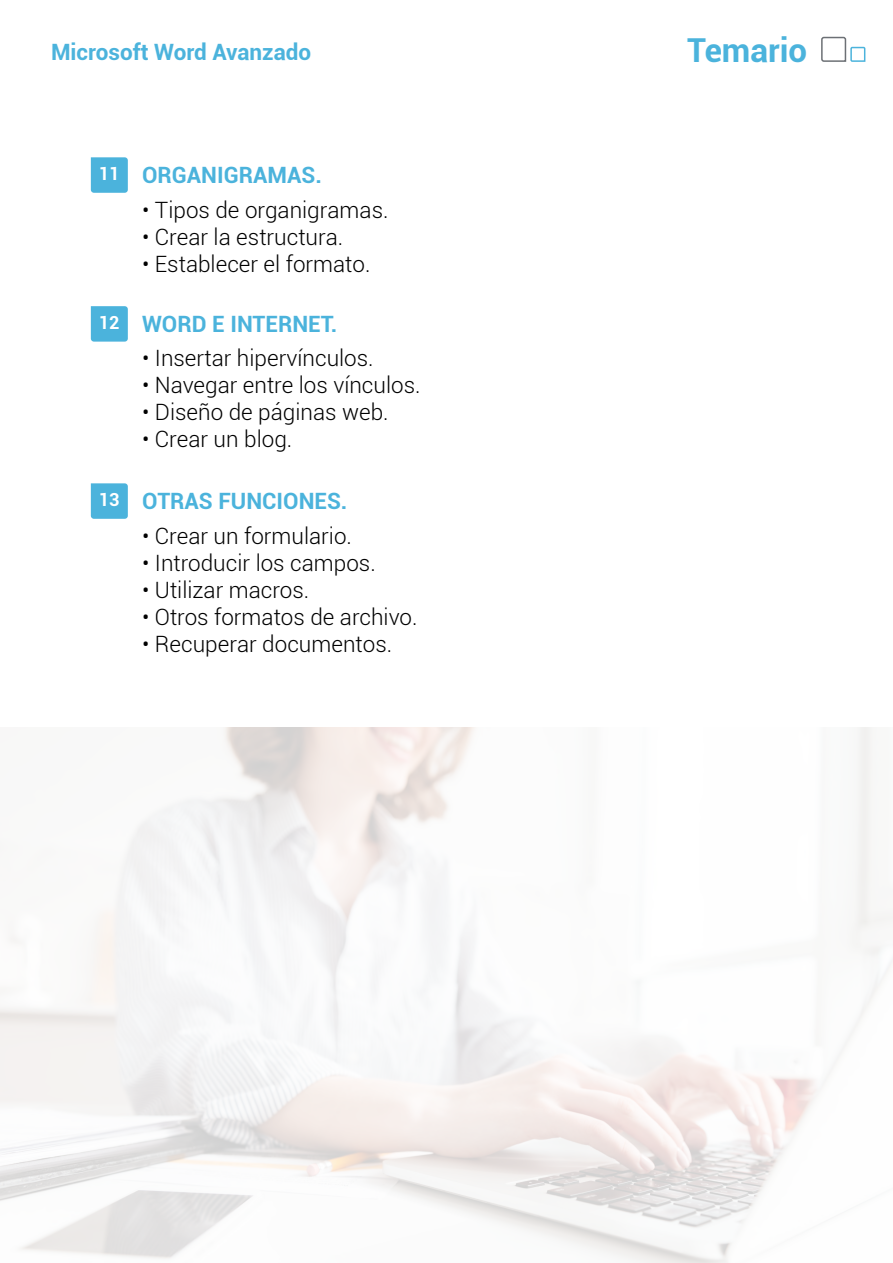
<style>
.page{position:relative;width:893px;height:1263px;background:#fff}
.page>*{position:absolute;margin:0;border:0;box-sizing:border-box;transform-origin:0 0}
.t1{font:700 33px "Roboto";color:#4bb3dc}
.t2{font:300 22.5px "Roboto";color:#000}
.t3{font:700 22.5px "Roboto";color:#4bb3dc}
.t4{font:700 18px "Roboto";color:#fff}
</style>
<div class="page">
<svg style="left:821px;top:36px;width:45px;height:26px"></svg>
<svg style="left:91px;top:157px;width:37px;height:36px"></svg>
<svg style="left:91px;top:306px;width:37px;height:36px"></svg>
<svg style="left:91px;top:483px;width:37px;height:36px"></svg>
<svg style="left:0;top:727px;width:893px;height:536px"></svg>
<p class="t3" style="left:51px;top:36px;width:262px">Microsoft Word Avanzado</p>
<p class="t1" style="left:687px;top:27px;width:122px">Temario</p>
<p class="t4" style="left:99px;top:161px;width:22px">11</p>
<p class="t3" style="left:142px;top:159px;width:181px">ORGANIGRAMAS.</p>
<p class="t2" style="left:142px;top:194px;width:248px">• Tipos de organigramas.</p>
<p class="t2" style="left:142px;top:221px;width:203px">• Crear la estructura.</p>
<p class="t2" style="left:142px;top:248px;width:230px">• Establecer el formato.</p>
<p class="t4" style="left:99px;top:310px;width:22px">12</p>
<p class="t3" style="left:142px;top:308px;width:197px">WORD E INTERNET.</p>
<p class="t2" style="left:142px;top:343px;width:233px">• Insertar hipervínculos.</p>
<p class="t2" style="left:142px;top:370px;width:280px">• Navegar entre los vínculos.</p>
<p class="t2" style="left:142px;top:397px;width:248px">• Diseño de páginas web.</p>
<p class="t2" style="left:142px;top:424px;width:152px">• Crear un blog.</p>
<p class="t4" style="left:99px;top:487px;width:22px">13</p>
<p class="t3" style="left:142px;top:485px;width:207px">OTRAS FUNCIONES.</p>
<p class="t2" style="left:142px;top:520px;width:211px">• Crear un formulario.</p>
<p class="t2" style="left:142px;top:547px;width:235px">• Introducir los campos.</p>
<p class="t2" style="left:142px;top:574px;width:169px">• Utilizar macros.</p>
<p class="t2" style="left:142px;top:601px;width:277px">• Otros formatos de archivo.</p>
<p class="t2" style="left:142px;top:628px;width:251px">• Recuperar documentos.</p>
</div>
